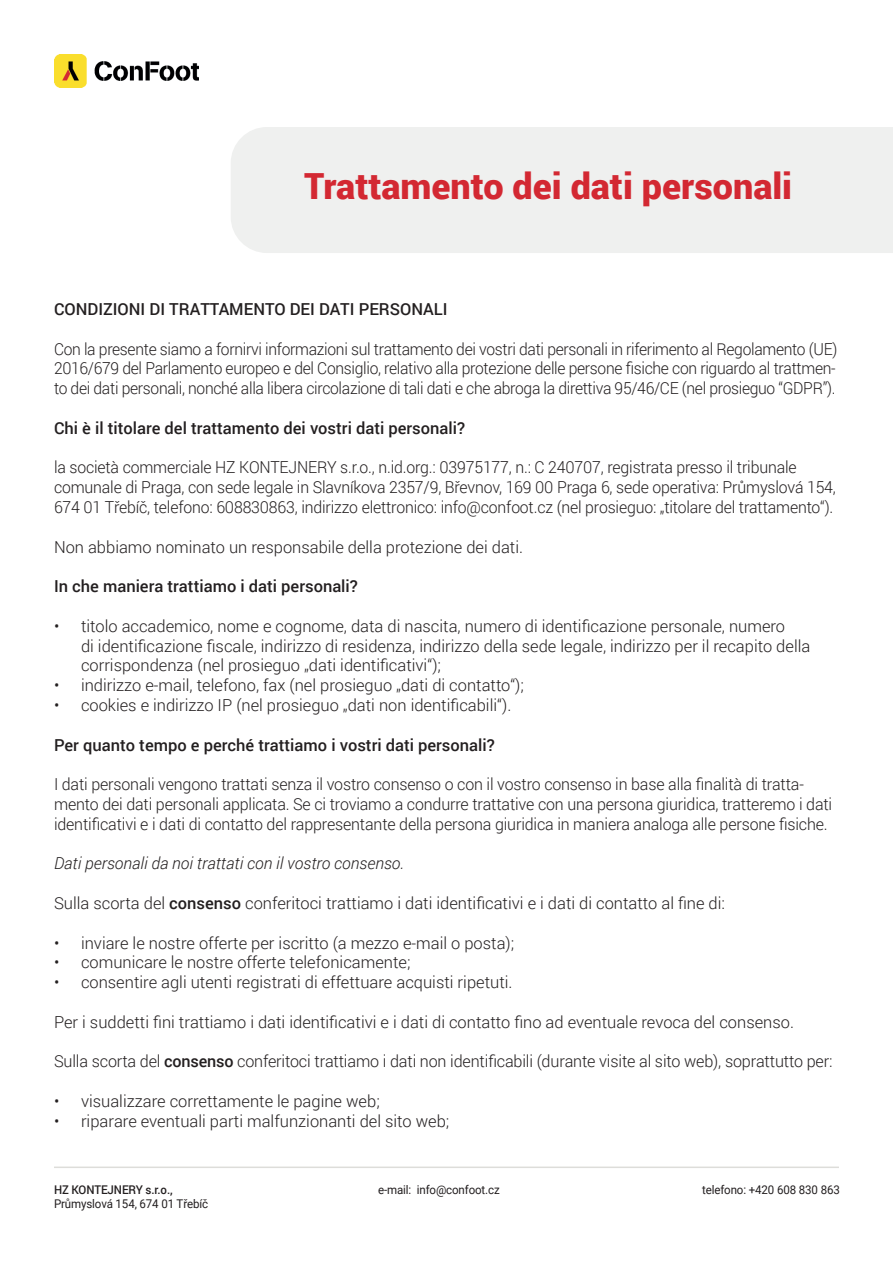
<style>
.page{position:relative;width:893px;height:1263px;background:#fff}
.page>*{position:absolute;margin:0;border:0;box-sizing:border-box;transform-origin:0 0}
.t1{font:900 36px "Roboto";color:#d32832}
.t2{font:300 16.5px/19.8px "Roboto";letter-spacing:-.01em;color:#231f20}
.t3{font:300 16.5px/19.8px "Roboto";letter-spacing:-.01em;color:#231f20;text-align:justify;scale:.95 1}
.t4{font:300 16.5px/19.8px "Roboto";letter-spacing:-.01em;color:#231f20;scale:.96 1}
.t5{font:500 16.5px "Roboto";color:#231f20}
.t6{font:italic 300 16.5px "Roboto";color:#231f20}
.t7{font:12px "Roboto";letter-spacing:-.01em;color:#231f20;scale:.96 1}
.t8{font:500 12px "Roboto";letter-spacing:-.01em;color:#231f20;scale:.96 1}
.s1{font-weight:500}
</style>
<div class="page">
<div style="left:231px;top:127px;width:662px;height:126px;background:#eff0ef"></div>
<img style="left:55px;top:55px;width:144px;height:32px">
<hr style="left:54px;top:1166px;width:785px;height:2px;background:#ddddda">
<h1 class="t1" style="left:304px;top:161px;width:489px">Trattamento dei dati personali</h1>
<p class="t5" style="left:54px;top:297px;width:395px">CONDIZIONI DI TRATTAMENTO DEI DATI PERSONALI</p>
<p class="t3" style="left:54px;top:338px;width:826px">Con la presente siamo a fornirvi informazioni sul trattamento dei vostri dati personali in riferimento al Regolamento (UE)<br>2016/679 del Parlamento europeo e del Consiglio, relativo alla protezione delle persone fisiche con riguardo al trattmen&shy;to dei dati personali, nonché alla libera circolazione di tali dati e che abroga la direttiva 95/46/CE (nel prosieguo “GDPR”).</p>
<p class="t5" style="left:54px;top:416px;width:413px">Chi è il titolare del trattamento dei vostri dati personali?</p>
<p class="t4" style="left:54px;top:457px;width:816px">la società commerciale HZ KONTEJNERY s.r.o., n.id.org.: 03975177, n.: C 240707, registrata presso il tribunale comunale di Praga, con sede legale in Slavníkova 2357/9, Břevnov, 169 00 Praga 6, sede operativa: Průmyslová 154,<br>674 01 Třebíč, telefono: 608830863, indirizzo elettronico: info@confoot.cz (nel prosieguo: „titolare del trattamento“).</p>
<p class="t2" style="left:54px;top:536px;width:471px">Non abbiamo nominato un responsabile della protezione dei dati.</p>
<p class="t5" style="left:54px;top:575px;width:305px">In che maniera trattiamo i dati personali?</p>
<p class="t2" style="left:81px;top:615px;width:731px;text-indent:-27px">• titolo accademico, nome e cognome, data di nascita, numero di identificazione personale, numero<br>di identificazione fiscale, indirizzo di residenza, indirizzo della sede legale, indirizzo per il recapito della corrispondenza (nel prosieguo „dati identificativi“);</p>
<p class="t2" style="left:54px;top:675px;width:472px">• indirizzo e-mail, telefono, fax (nel prosieguo „dati di contatto“);</p>
<p class="t2" style="left:54px;top:695px;width:459px">• cookies e indirizzo IP (nel prosieguo „dati non identificabili“).</p>
<p class="t5" style="left:54px;top:733px;width:442px">Per quanto tempo e perché trattiamo i vostri dati personali?</p>
<p class="t2" style="left:54px;top:774px;width:780px">I dati personali vengono trattati senza il vostro consenso o con il vostro consenso in base alla finalità di tratta&shy;mento dei dati personali applicata. Se ci troviamo a condurre trattative con una persona giuridica, tratteremo i dati identificativi e i dati di contatto del rappresentante della persona giuridica in maniera analoga alle persone fisiche.</p>
<p class="t6" style="left:54px;top:852px;width:352px">Dati personali da noi trattati con il vostro consenso.</p>
<p class="t2" style="left:54px;top:893px;width:673px">Sulla scorta del <span class="s1">consenso</span> conferitoci trattiamo i dati identificativi e i dati di contatto al fine di:</p>
<p class="t2" style="left:54px;top:932px;width:462px">• inviare le nostre offerte per iscritto (a mezzo e-mail o posta);</p>
<p class="t2" style="left:54px;top:952px;width:358px">• comunicare le nostre offerte telefonicamente;</p>
<p class="t2" style="left:54px;top:972px;width:460px">• consentire agli utenti registrati di effettuare acquisti ripetuti.</p>
<p class="t2" style="left:54px;top:1011px;width:741px">Per i suddetti fini trattiamo i dati identificativi e i dati di contatto fino ad eventuale revoca del consenso.</p>
<p class="t2" style="left:54px;top:1051px;width:780px">Sulla scorta del <span class="s1">consenso</span> conferitoci trattiamo i dati non identificabili (durante visite al sito web), soprattutto per:</p>
<p class="t2" style="left:54px;top:1091px;width:327px">• visualizzare correttamente le pagine web;</p>
<p class="t2" style="left:54px;top:1110px;width:397px">• riparare eventuali parti malfunzionanti del sito web;</p>
<p class="t8" style="left:54px;top:1181px;width:125px">HZ KONTEJNERY s.r.o.,</p>
<p class="t7" style="left:378px;top:1181px;width:128px">e-mail: info@confoot.cz</p>
<p class="t7" style="left:702px;top:1181px;width:145px">telefono: +420 608 830 863</p>
<p class="t7" style="left:54px;top:1195px;width:162px">Průmyslová 154, 674 01 Třebíč</p>
</div>
